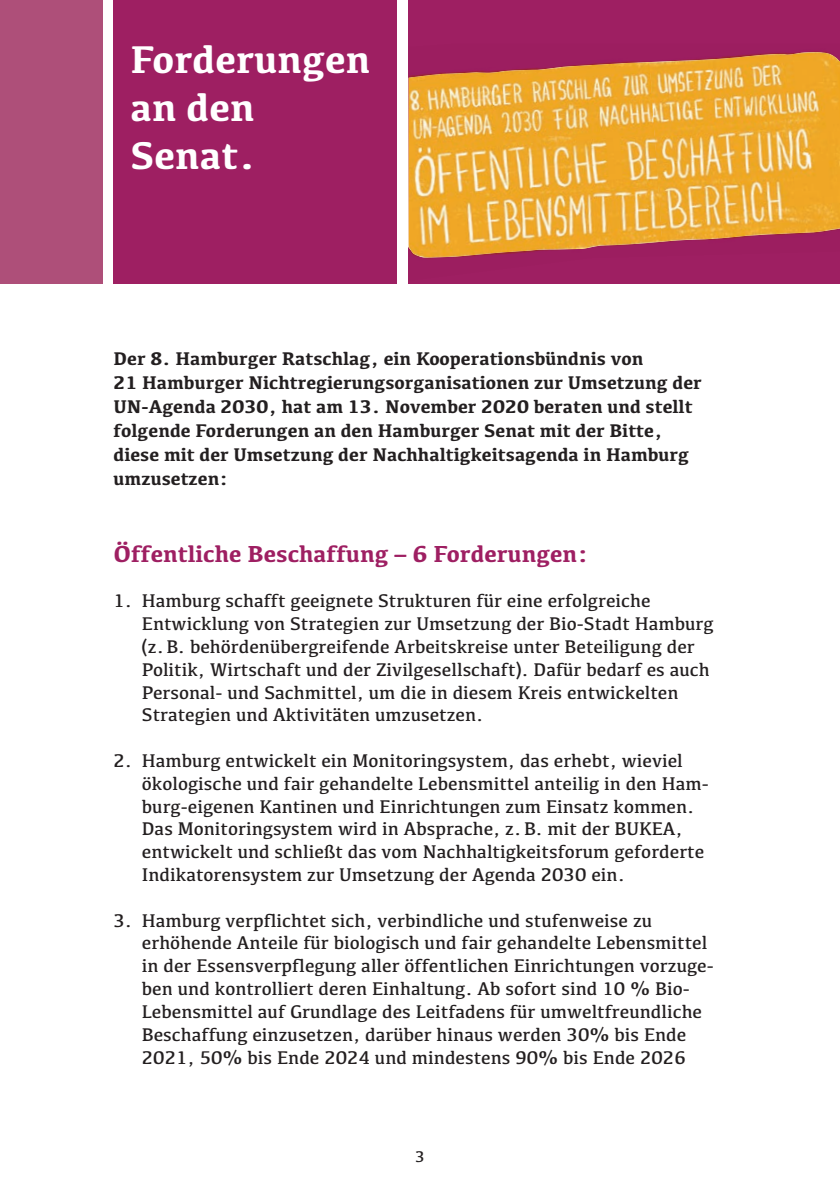
<style>
.page{position:relative;width:840px;height:1191px;background:#fff}
.page>*{position:absolute;margin:0;border:0;box-sizing:border-box;transform-origin:0 0}
.t1{font:700 40px/48px "Kefa";color:#fff}
.t2{font:700 24px "Kefa";color:#9e1f62}
.t3{font:19px/22.8px "Kefa";color:#231f20}
.t4{font:700 19px/24px "Kefa";color:#231f20}
.t5{font:16px "Kefa";color:#231f20}
</style>
<div class="page">
<div style="left:408px;top:0;width:431px;height:283px;background:#9e1f62"></div>
<div style="left:113px;top:0;width:284px;height:283px;background:#9e1f62"></div>
<div style="left:0;top:0;width:102px;height:283px;background:#ae4f79"></div>
<img style="left:408px;top:62px;width:254px;height:196px">
<img style="left:649px;top:52px;width:190px;height:190px">
<h1 class="t1" style="left:130px;top:34px;width:241px">Forderungen an den<br>Senat.</h1>
<p class="t4" style="left:113px;top:345px;width:589px">Der 8. Hamburger Ratschlag, ein Kooperationsbündnis von<br>21 Hamburger Nichtregierungsorganisationen zur Umsetzung der UN-Agenda 2030, hat am 13. November 2020 beraten und stellt folgende Forderungen an den Hamburger Senat mit der Bitte, diese mit der Umsetzung der Nachhaltigkeitsagenda in Hamburg umzusetzen:</p>
<p class="t2" style="left:113px;top:537px;width:476px">Öffentliche Beschaffung – 6 Forderungen:</p>
<p class="t3" style="left:142px;top:589px;width:573px;text-indent:-28px">1. Hamburg schafft geeignete Strukturen für eine erfolgreiche Entwicklung von Strategien zur Umsetzung der Bio-Stadt Hamburg (z. B. behördenübergreifende Arbeitskreise unter Beteiligung der Politik, Wirtschaft und der Zivilgesellschaft). Dafür bedarf es auch Personal- und Sachmittel, um die in diesem Kreis entwickelten Strategien und Aktivitäten umzusetzen.</p>
<p class="t3" style="left:142px;top:748px;width:568px;text-indent:-28px">2. Hamburg entwickelt ein Monitoringsystem, das erhebt, wieviel ökologische und fair gehandelte Lebensmittel anteilig in den Ham&shy;burg-eigenen Kantinen und Einrichtungen zum Einsatz kommen.<br>Das Monitoringsystem wird in Absprache, z. B. mit der BUKEA, entwickelt und schließt das vom Nachhaltigkeitsforum geforderte Indikatorensystem zur Umsetzung der Agenda 2030 ein.</p>
<p class="t3" style="left:142px;top:908px;width:573px;text-indent:-28px">3. Hamburg verpflichtet sich, verbindliche und stufenweise zu erhöhende Anteile für biologisch und fair gehandelte Lebensmittel in der Essensverpflegung aller öffentlichen Einrichtungen vorzuge&shy;ben und kontrolliert deren Einhaltung. Ab sofort sind 10 % Bio-Lebensmittel auf Grundlage des Leitfadens für umweltfreundliche Beschaffung einzusetzen, darüber hinaus werden 30% bis Ende 2021, 50% bis Ende 2024 und mindestens 90% bis Ende 2026</p>
<p class="t5" style="left:415px;top:1147px;width:11px">3</p>
</div>
